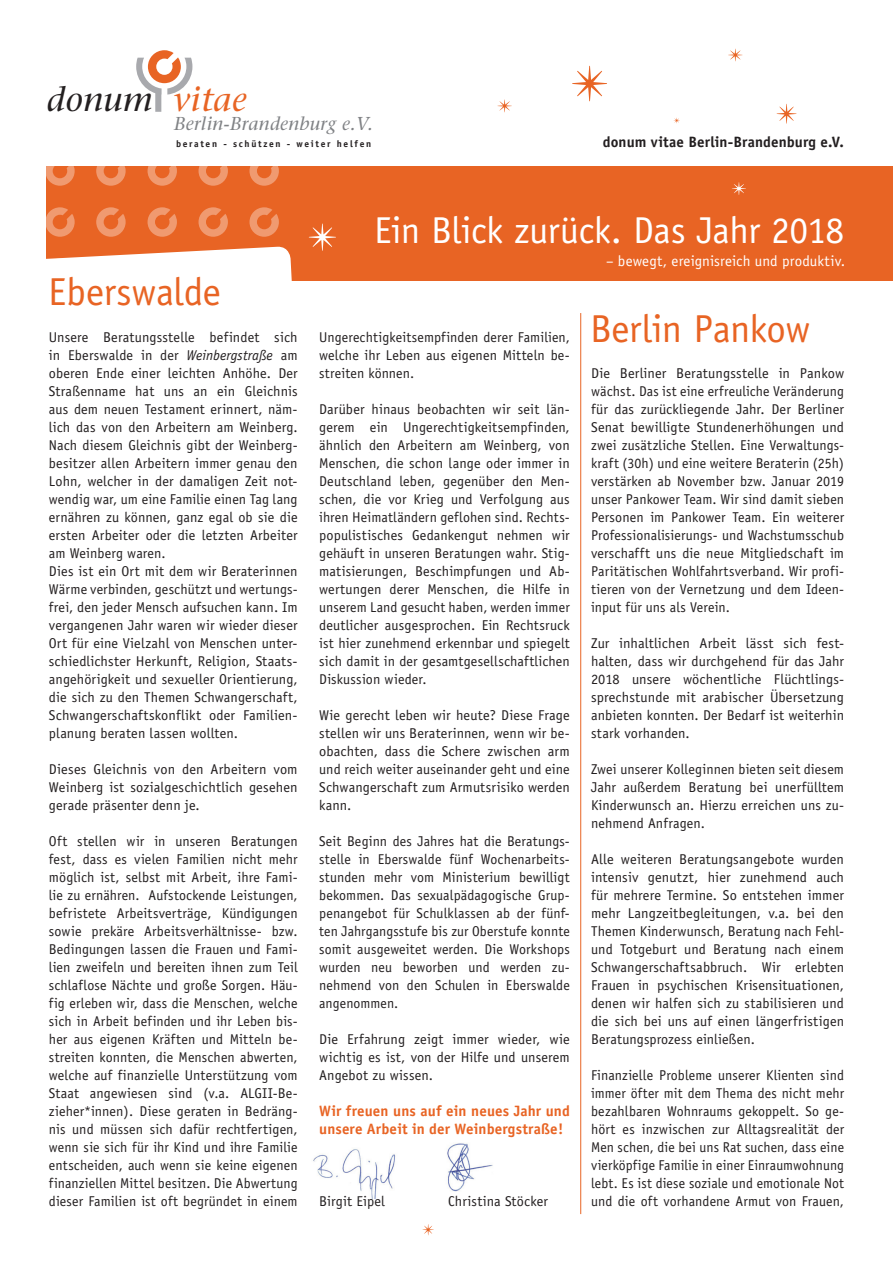
<style>
.page{position:relative;width:893px;height:1263px;background:#fff}
.page>*{position:absolute;margin:0;border:0;box-sizing:border-box;transform-origin:0 0}
.t1{font:39px "Officina Sans";letter-spacing:-.005em;color:#e86424}
.t2{font:37.5px "Officina Sans";letter-spacing:-.015em;color:#fff}
.t3{font:italic 34.2px "Stone Serif";letter-spacing:.015em;color:#231f20}
.t4{font:italic 18.6px "Stone Serif";letter-spacing:.015em;color:#808285}
.Zwischenheadline{font:700 15px/18px "Officina Sans";letter-spacing:.005em;color:#e86424}
.t5{font:15px "Officina Sans";letter-spacing:.005em;color:#fff}
.t6{font:700 15px "Officina Sans";letter-spacing:.005em;color:#231f20}
.Fließtext{font:14.25px/18px "Officina Sans";letter-spacing:.01em;color:#231f20;text-align:justify}
.t7{font:700 9.45px "Officina Sans";letter-spacing:.18em;color:#231f20}
.s1{color:#e86424}
.s2{font-style:italic}
</style>
<div class="page">
<div style="left:47px;top:166px;width:846px;height:115px;background:#e86424"></div>
<svg style="left:249px;top:166px;width:30px;height:20px"></svg>
<svg style="left:249px;top:207px;width:30px;height:30px"></svg>
<svg style="left:96px;top:166px;width:30px;height:20px"></svg>
<svg style="left:96px;top:207px;width:30px;height:30px"></svg>
<svg style="left:199px;top:166px;width:29px;height:20px"></svg>
<svg style="left:199px;top:207px;width:29px;height:30px"></svg>
<svg style="left:46px;top:166px;width:29px;height:20px"></svg>
<svg style="left:46px;top:207px;width:29px;height:30px"></svg>
<svg style="left:148px;top:166px;width:29px;height:20px"></svg>
<svg style="left:148px;top:207px;width:29px;height:30px"></svg>
<img style="left:313px;top:1149px;width:83px;height:50px">
<img style="left:447px;top:1142px;width:135px;height:54px">
<svg style="left:46px;top:246px;width:246px;height:35px"></svg>
<svg style="left:136px;top:50px;width:56px;height:62px"></svg>
<hr style="left:580px;top:313px;width:1px;height:901px;background:#e86424">
<svg style="left:309px;top:224px;width:27px;height:27px"></svg>
<svg style="left:777px;top:104px;width:19px;height:20px"></svg>
<svg style="left:572px;top:66px;width:35px;height:35px"></svg>
<svg style="left:497px;top:100px;width:15px;height:12px"></svg>
<svg style="left:674px;top:118px;width:6px;height:5px"></svg>
<svg style="left:728px;top:49px;width:14px;height:12px"></svg>
<svg style="left:732px;top:182px;width:14px;height:13px"></svg>
<svg style="left:423px;top:1224px;width:11px;height:11px"></svg>
<p class="t3" style="left:47px;top:79px;width:202px">donum <span class="s1">vitae</span></p>
<p class="t7" style="left:176px;top:138px;width:197px">beraten - schützen - weiter helfen</p>
<p class="t4" style="left:174px;top:113px;width:200px">Berlin-Brandenburg e.V.</p>
<p class="t6" style="left:603px;top:133px;width:243px">donum vitae Berlin-Brandenburg e.V.</p>
<p class="t2" style="left:374px;top:208px;width:471px">Ein Blick zurück. Das Jahr 2018</p>
<p class="t1" style="left:48px;top:269px;width:174px">Eberswalde</p>
<p class="Fließtext" style="left:49px;top:328px;width:250px">Unsere Beratungsstelle befindet sich in Eberswalde in der <span class="s2">Weinbergstraße</span> am oberen Ende einer leichten Anhöhe. Der Straßenname hat uns an ein Gleichnis aus dem neuen Testament erinnert, näm&shy;lich das von den Arbeitern am Weinberg.<br>Nach diesem Gleichnis gibt der Weinberg&shy;besitzer allen Arbeitern immer genau den Lohn, welcher in der damaligen Zeit not&shy;wendig war, um eine Familie einen Tag lang ernähren zu können, ganz egal ob sie die ersten Arbeiter oder die letzten Arbeiter am Weinberg waren.</p>
<p class="Fließtext" style="left:49px;top:562px;width:250px">Dies ist ein Ort mit dem wir Beraterinnen Wärme verbinden, geschützt und wertungs&shy;frei, den jeder Mensch aufsuchen kann. Im vergangenen Jahr waren wir wieder dieser Ort für eine Vielzahl von Menschen unter&shy;schiedlichster Herkunft, Religion, Staats&shy;angehörigkeit und sexueller Orientierung, die sich zu den Themen Schwangerschaft, Schwangerschaftskonflikt oder Familien&shy;planung beraten lassen wollten.</p>
<p class="Fließtext" style="left:49px;top:760px;width:250px">Dieses Gleichnis von den Arbeitern vom Weinberg ist sozialgeschichtlich gesehen gerade präsenter denn je.</p>
<p class="Fließtext" style="left:49px;top:832px;width:250px">Oft stellen wir in unseren Beratungen fest, dass es vielen Familien nicht mehr möglich ist, selbst mit Arbeit, ihre Fami&shy;lie zu ernähren. Aufstockende Leistungen, befristete Arbeitsverträge, Kündigungen sowie prekäre Arbeitsverhältnisse- bzw.<br>Bedingungen lassen die Frauen und Fami&shy;lien zweifeln und bereiten ihnen zum Teil schlaflose Nächte und große Sorgen. Häu&shy;fig erleben wir, dass die Menschen, welche sich in Arbeit befinden und ihr Leben bis&shy;her aus eigenen Kräften und Mitteln be&shy;streiten konnten, die Menschen abwerten, welche auf finanzielle Unterstützung vom Staat angewiesen sind (v.a. ALGII-Be&shy;zieher*innen). Diese geraten in Bedräng&shy;nis und müssen sich dafür rechtfertigen, wenn sie sich für ihr Kind und ihre Familie entscheiden, auch wenn sie keine eigenen finanziellen Mittel besitzen. Die Abwertung dieser Familien ist oft begründet in einem</p>
<p class="Fließtext" style="left:319px;top:328px;width:252px">Ungerechtigkeitsempfinden derer Familien, welche ihr Leben aus eigenen Mitteln be&shy;streiten können.</p>
<p class="Fließtext" style="left:319px;top:400px;width:252px">Darüber hinaus beobachten wir seit län&shy;gerem ein Ungerechtigkeitsempfinden, ähnlich den Arbeitern am Weinberg, von Menschen, die schon lange oder immer in Deutschland leben, gegenüber den Men&shy;schen, die vor Krieg und Verfolgung aus ihren Heimatländern geflohen sind. Rechts&shy;populistisches Gedankengut nehmen wir gehäuft in unseren Beratungen wahr. Stig&shy;matisierungen, Beschimpfungen und Ab&shy;wertungen derer Menschen, die Hilfe in unserem Land gesucht haben, werden immer deutlicher ausgesprochen. Ein Rechtsruck ist hier zunehmend erkennbar und spiegelt sich damit in der gesamtgesellschaftlichen Diskussion wieder.</p>
<p class="Fließtext" style="left:319px;top:706px;width:252px">Wie gerecht leben wir heute? Diese Frage stellen wir uns Beraterinnen, wenn wir be&shy;obachten, dass die Schere zwischen arm und reich weiter auseinander geht und eine Schwangerschaft zum Armutsrisiko werden kann.</p>
<p class="Fließtext" style="left:319px;top:832px;width:252px">Seit Beginn des Jahres hat die Beratungs&shy;stelle in Eberswalde fünf Wochenarbeits&shy;stunden mehr vom Ministerium bewilligt bekommen. Das sexualpädagogische Grup&shy;penangebot für Schulklassen ab der fünf&shy;ten Jahrgangsstufe bis zur Oberstufe konnte somit ausgeweitet werden. Die Workshops wurden neu beworben und werden zu&shy;nehmend von den Schulen in Eberswalde angenommen.</p>
<p class="Fließtext" style="left:319px;top:1030px;width:252px">Die Erfahrung zeigt immer wieder, wie wichtig es ist, von der Hilfe und unserem Angebot zu wissen.</p>
<p class="Zwischenheadline" style="left:319px;top:1102px;width:252px">Wir freuen uns auf ein neues Jahr und unsere Arbeit in der Weinbergstraße!</p>
<p class="Fließtext" style="left:319px;top:1192px;width:67px">Birgit Eipel</p>
<p class="Fließtext" style="left:448px;top:1192px;width:101px">Christina Stöcker</p>
<p class="t5" style="left:606px;top:253px;width:241px">– bewegt, ereignisreich und produktiv.</p>
<p class="t1" style="left:590px;top:306px;width:221px">Berlin Pankow</p>
<p class="Fließtext" style="left:591px;top:364px;width:255px">Die Berliner Beratungsstelle in Pankow wächst. Das ist eine erfreuliche Veränderung für das zurückliegende Jahr. Der Berliner Senat bewilligte Stundenerhöhungen und zwei zusätzliche Stellen. Eine Verwaltungs&shy;kraft (30h) und eine weitere Beraterin (25h) verstärken ab November bzw. Januar 2019 unser Pankower Team. Wir sind damit sieben Personen im Pankower Team. Ein weiterer Professionalisierungs- und Wachstumsschub verschafft uns die neue Mitgliedschaft im Paritätischen Wohlfahrtsverband. Wir profi&shy;tieren von der Vernetzung und dem Ideen&shy;input für uns als Verein.</p>
<p class="Fließtext" style="left:591px;top:634px;width:255px">Zur inhaltlichen Arbeit lässt sich fest&shy;halten, dass wir durchgehend für das Jahr 2018 unsere wöchentliche Flüchtlings&shy;sprechstunde mit arabischer Übersetzung anbieten konnten. Der Bedarf ist weiterhin stark vorhanden.</p>
<p class="Fließtext" style="left:591px;top:760px;width:254px">Zwei unserer Kolleginnen bieten seit diesem Jahr außerdem Beratung bei unerfülltem Kinderwunsch an. Hierzu erreichen uns zu&shy;nehmend Anfragen.</p>
<p class="Fließtext" style="left:591px;top:850px;width:255px">Alle weiteren Beratungsangebote wurden intensiv genutzt, hier zunehmend auch für mehrere Termine. So entstehen immer mehr Langzeitbegleitungen, v.a. bei den Themen Kinderwunsch, Beratung nach Fehl&shy;und Totgeburt und Beratung nach einem Schwangerschaftsabbruch. Wir erlebten Frauen in psychischen Krisensituationen, denen wir halfen sich zu stabilisieren und die sich bei uns auf einen längerfristigen Beratungsprozess einließen.</p>
<p class="Fließtext" style="left:591px;top:1066px;width:255px">Finanzielle Probleme unserer Klienten sind immer öfter mit dem Thema des nicht mehr bezahlbaren Wohnraums gekoppelt. So ge&shy;hört es inzwischen zur Alltagsrealität der Men schen, die bei uns Rat suchen, dass eine vierköpfige Familie in einer Einraumwohnung lebt. Es ist diese soziale und emotionale Not und die oft vorhandene Armut von Frauen,</p>
</div>
